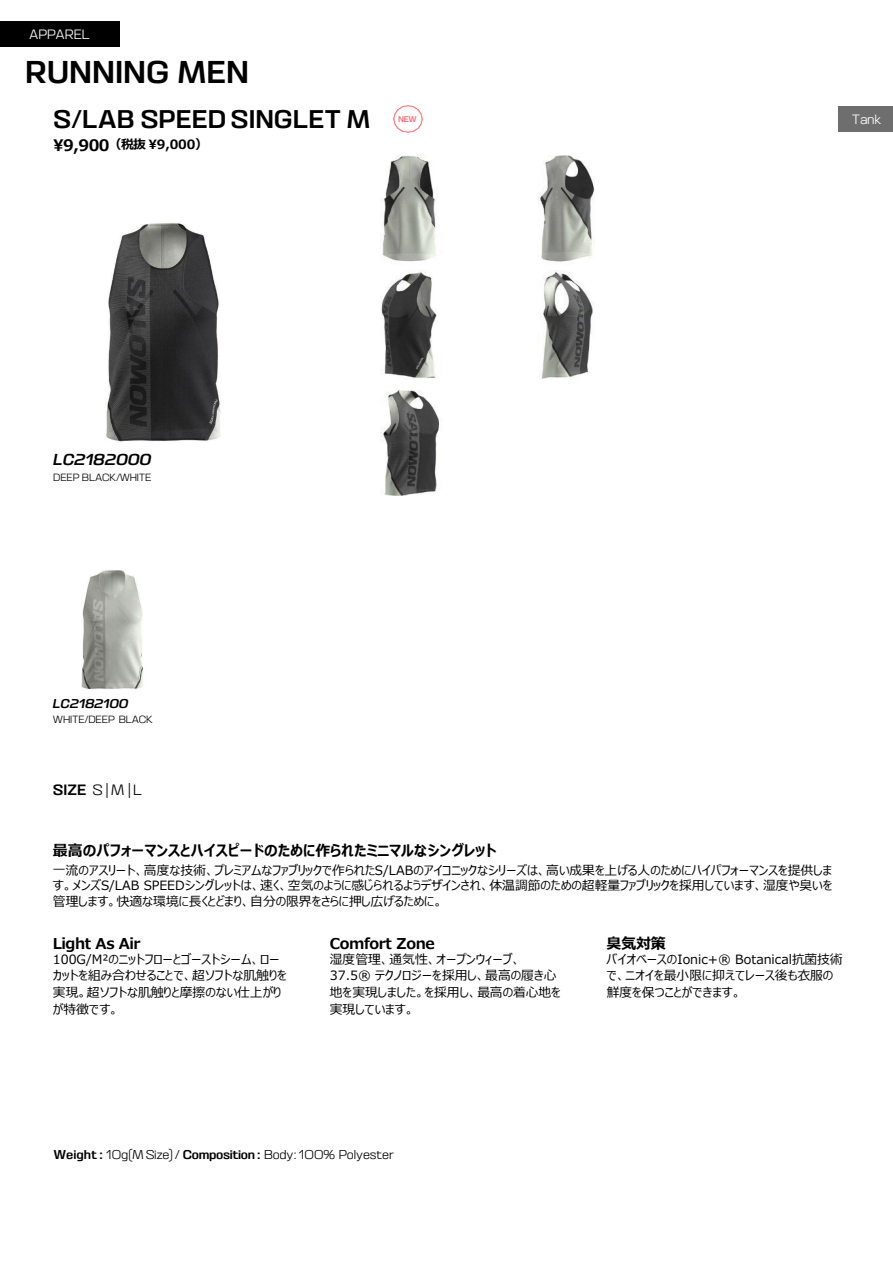
<style>
.page{position:relative;width:893px;height:1265px;background:#fff}
.page>*{position:absolute;margin:0;border:0;box-sizing:border-box;transform-origin:0 0}
.t1{font:31.5px "SALOMON Sans 200 Reg";color:#000}
.t2{font:25.5px "SALOMON Sans 200 Reg";color:#000}
.t3{font:15.9px "SALOMON Sans 200 Reg Slant";letter-spacing:-.01em;color:#000}
.t4{font:700 15px "Meiryo UI";letter-spacing:-.005em;color:#000}
.t5{font:700 15px "Meiryo UI";letter-spacing:-.025em;color:#000}
.t6{font:700 15px "Meiryo UI";letter-spacing:-.03em;color:#000}
.t7{font:300 15px "SALOMON Sans 200";color:#000}
.t8{font:300 13.5px "SALOMON Sans 200";letter-spacing:-.015em;color:#fff}
.t9{font:12.75px/16.5px "Meiryo UI";color:#000}
.t10{font:300 12.75px "SALOMON Sans 200";letter-spacing:-.01em;color:#000}
.t11{font:700 12.75px "Meiryo UI";color:#000}
.t12{font:12.75px "SALOMON Sans 200 Reg Slant";letter-spacing:-.015em;color:#000}
.t13{font:300 10.5px "SALOMON Sans 200";letter-spacing:-.015em;color:#000}
.t14{font:8.25px "SALOMON Sans 200 Reg";color:#ff6f76}
.s1{font-size:15.9px}
.s2{font-family:"SALOMON Sans 200 Reg";font-weight:400}
</style>
<div class="page">
<div style="left:0;top:21px;width:119px;height:26px;background:#000"></div>
<div style="left:838px;top:106px;width:54px;height:26px;background:#6f6e6e"></div>
<img style="left:81px;top:570px;width:63px;height:119px">
<img style="left:106px;top:223px;width:115px;height:219px">
<img style="left:394px;top:105px;width:28px;height:28px">
<img style="left:381px;top:155px;width:213px;height:340px">
<p class="t8" style="left:29px;top:26px;width:62px">APPAREL</p>
<p class="t1" style="left:25px;top:54px;width:225px">RUNNING MEN</p>
<p class="t2" style="left:53px;top:105px;width:319px">S/LAB SPEED SINGLET M</p>
<p class="t11" style="left:53px;top:136px;width:156px"><span class="s1">¥9,900</span>（税抜 ¥9,000）</p>
<p class="t14" style="left:398px;top:115px;width:20px">NEW</p>
<p class="t8" style="left:851px;top:111px;width:31px">Tank</p>
<p class="t3" style="left:53px;top:450px;width:100px">LC2182000</p>
<p class="t13" style="left:53px;top:471px;width:100px">DEEP BLACK/WHITE</p>
<p class="t12" style="left:53px;top:696px;width:77px">LC2182100</p>
<p class="t13" style="left:53px;top:713px;width:101px">WHITE/DEEP BLACK</p>
<p class="t7" style="left:53px;top:781px;width:91px"><span class="s2">SIZE</span> S|M|L</p>
<p class="t4" style="left:53px;top:840px;width:445px">最高のパフォーマンスとハイスピードのために作られたミニマルなシングレット</p>
<p class="t9" style="left:53px;top:863px;width:780px;line-height:15.3px;text-align:justify">一流のアスリート、高度な技術、プレミアムなファブリックで作られたS/LABのアイコニックなシリーズは、高い成果を上げる人のためにハイパフォーマンスを提供します。メンズS/LAB SPEEDシングレットは、速く、空気のように感じられるようデザインされ、体温調節のための超軽量ファブリックを採用しています、湿度や臭いを管理します。快適な環境に長くとどまり、自分の限界をさらに押し広げるために。</p>
<p class="t6" style="left:53px;top:932px;width:89px">Light As Air</p>
<p class="t9" style="left:53px;top:951px;width:235px">100G/M²のニットフローとゴーストシーム、ローカットを組み合わせることで、超ソフトな肌触りを実現。超ソフトな肌触りと摩擦のない仕上がりが特徴です。</p>
<p class="t5" style="left:330px;top:932px;width:106px">Comfort Zone</p>
<p class="t9" style="left:330px;top:951px;width:232px">湿度管理、通気性、オープンウィーブ、<br>37.5® テクノロジーを採用し、最高の履き心地を実現しました。を採用し、最高の着心地を実現しています。</p>
<p class="t4" style="left:606px;top:932px;width:61px">臭気対策</p>
<p class="t9" style="left:606px;top:951px;width:237px">バイオベースのIonic+® Botanical抗菌技術で、ニオイを最小限に抑えてレース後も衣服の鮮度を保つことができます。</p>
<p class="t10" style="left:53px;top:1147px;width:342px"><span class="s2">Weight :</span> 10g(M Size)/ <span class="s2">Composition :</span> Body: 100% Polyester</p>
</div>
